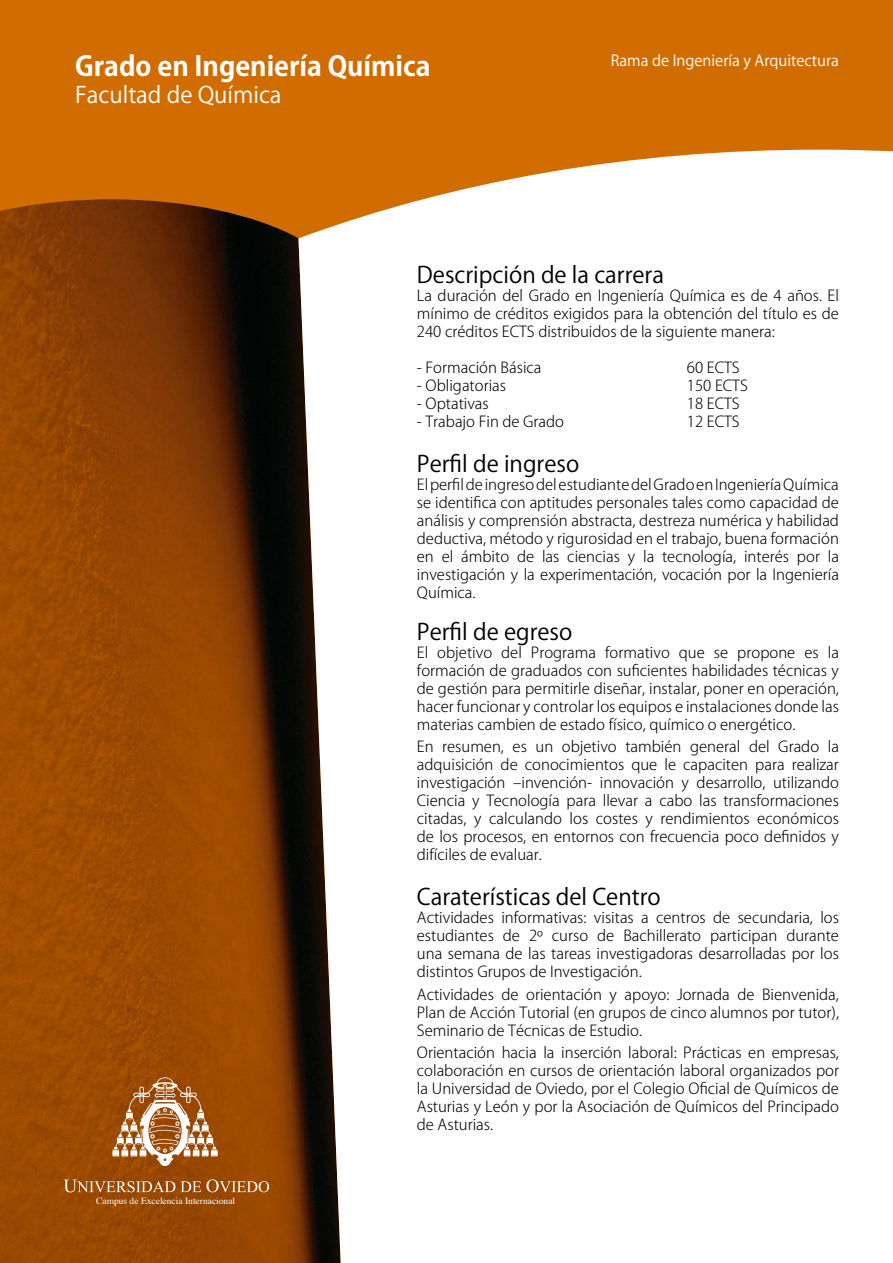
<style>
.page{position:relative;width:893px;height:1263px;background:#d16c00}
.page>*{position:absolute;margin:0;border:0;box-sizing:border-box;transform-origin:0 0}
.t1{font:700 27px "Koz Go Pro";color:#fff}
.t2{font:22.5px "Koz Go Pro";color:#000}
.t3{font:22.5px "Koz Go Pro";color:#fff}
.t4{font:300 15px/18px "Koz Go Pro";color:#000;text-align:justify}
.t5{font:15px "Koz Go Pro";color:#fff}
.t6{font:9.45px "Times";color:#fff}
</style>
<div class="page">
<img style="left:0;top:199px;width:298px;height:1064px">
<div style="left:298px;top:150px;width:595px;height:1113px;background:#fff"></div>
<svg style="left:64px;top:1179px;width:205px;height:13px;background:#b0713b"></svg>
<svg style="left:112px;top:1077px;width:106px;height:89px;background:#b67c4a"></svg>
<h1 class="t1" style="left:75px;top:48px;width:357px">Grado en Ingeniería Química</h1>
<h2 class="t3" style="left:75px;top:80px;width:208px">Facultad de Química</h2>
<p class="t5" style="left:611px;top:51px;width:230px">Rama de Ingeniería y Arquitectura</p>
<p class="t6" style="left:96px;top:1191px;width:141px">Campus de Excelencia Internacional</p>
<h2 class="t2" style="left:417px;top:260px;width:249px">Descripción de la carrera</h2>
<p class="t4" style="left:417px;top:287px;width:424px">La duración del Grado en Ingeniería Química es de 4 años. El mínimo de créditos exigidos para la obtención del título es de 240 créditos ECTS distribuidos de la siguiente manera:</p>
<p class="t4" style="left:417px;top:359px;width:126px">- Formación Básica</p>
<p class="t4" style="left:687px;top:359px;width:54px">60 ECTS</p>
<p class="t4" style="left:417px;top:377px;width:91px">- Obligatorias</p>
<p class="t4" style="left:687px;top:377px;width:62px">150 ECTS</p>
<p class="t4" style="left:417px;top:395px;width:73px">- Optativas</p>
<p class="t4" style="left:687px;top:395px;width:54px">18 ECTS</p>
<p class="t4" style="left:417px;top:413px;width:149px">- Trabajo Fin de Grado</p>
<p class="t4" style="left:687px;top:413px;width:54px">12 ECTS</p>
<h2 class="t2" style="left:417px;top:449px;width:164px">Perfil de ingreso</h2>
<p class="t4" style="left:417px;top:476px;width:424px">El perfil de ingreso del estudiante del Grado en Ingeniería Química se identifica con aptitudes personales tales como capacidad de análisis y comprensión abstracta, destreza numérica y habilidad deductiva, método y rigurosidad en el trabajo, buena formación en el ámbito de las ciencias y la tecnología, interés por la investigación y la experimentación, vocación por la Ingeniería Química.</p>
<h2 class="t2" style="left:417px;top:617px;width:157px">Perfil de egreso</h2>
<p class="t4" style="left:417px;top:643px;width:424px">El objetivo del Programa formativo que se propone es la formación de graduados con suficientes habilidades técnicas y de gestión para permitirle diseñar, instalar, poner en operación, hacer funcionar y controlar los equipos e instalaciones donde las materias cambien de estado físico, químico o energético.</p>
<p class="t4" style="left:417px;top:737px;width:424px">En resumen, es un objetivo también general del Grado la adquisición de conocimientos que le capaciten para realizar investigación –invención- innovación y desarrollo, utilizando Ciencia y Tecnología para llevar a cabo las transformaciones citadas, y calculando los costes y rendimientos económicos de los procesos, en entornos con frecuencia poco definidos y difíciles de evaluar.</p>
<h2 class="t2" style="left:417px;top:883px;width:245px">Caraterísticas del Centro</h2>
<p class="t4" style="left:417px;top:909px;width:424px">Actividades informativas: visitas a centros de secundaria, los estudiantes de 2º curso de Bachillerato participan durante una semana de las tareas investigadoras desarrolladas por los distintos Grupos de Investigación.</p>
<p class="t4" style="left:417px;top:985px;width:424px">Actividades de orientación y apoyo: Jornada de Bienvenida, Plan de Acción Tutorial (en grupos de cinco alumnos por tutor), Seminario de Técnicas de Estudio.</p>
<p class="t4" style="left:417px;top:1043px;width:424px">Orientación hacia la inserción laboral: Prácticas en empresas, colaboración en cursos de orientación laboral organizados por la Universidad de Oviedo, por el Colegio Oficial de Químicos de Asturias y León y por la Asociación de Químicos del Principado de Asturias.</p>
</div>
